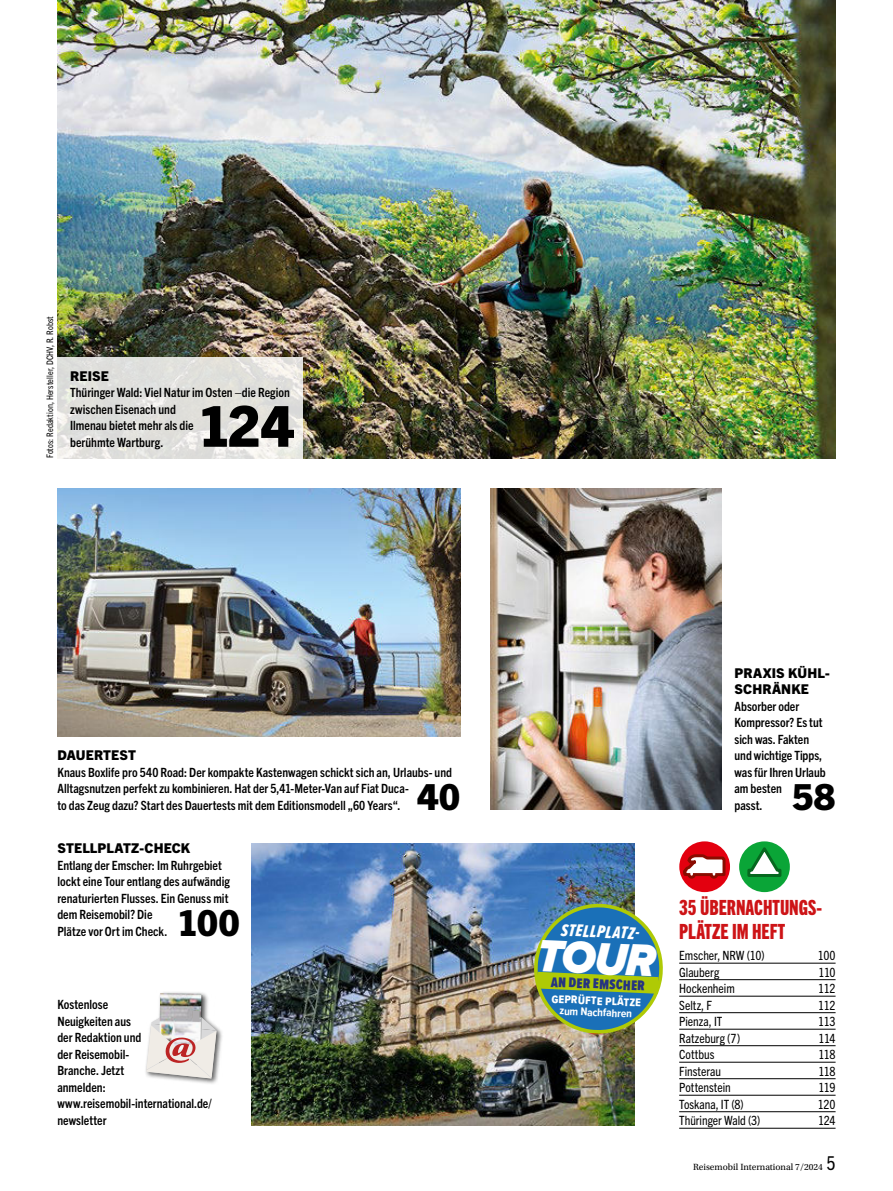
<style>
.page{position:relative;width:893px;height:1191px;background:#fff}
.page>*{position:absolute;margin:0;border:0;box-sizing:border-box;transform-origin:0 0}
.t1{font:800 56.55px "Trade Gothic Next LT Pro";color:#000}
.t2{font:italic 900 46.8px "Proxima Nova";color:#fff;scale:.94 1}
.t3{font:800 36px "Trade Gothic Next LT Pro";color:#000}
.t4{font:21px/24px "Trade Gothic Next LT Pro Hv Cm";letter-spacing:-.005em;color:#cd1316}
.t5{font:17.7px "Proxima Nova Ex Cn Extrabld It";color:#fff}
.t6{font:900 14.55px "Proxima Nova Ex Cn";color:#253382}
.t7{font:800 13.5px/16.5px "Trade Gothic Next LT Pro";letter-spacing:.01em;color:#000}
.t8{font:700 condensed 12.75px/16.5px "Trade Gothic Next LT Pro";color:#000}
.t9{font:condensed 12.75px "Trade Gothic Next LT Pro";color:#000}
.t10{font:11.55px "Proxima Nova Cond Extrabld";color:#fff}
.t11{font:700 11.55px "Proxima Nova Cond";color:#fff}
.t12{font:9.45px "Utopia Std";color:#000}
.t13{font:condensed 9px "Trade Gothic Next LT Pro";letter-spacing:.01em;color:#000}
.s1{font-family:"Trade Gothic Next LT Pro";font-stretch:condensed;font-size:19.2px}
</style>
<div class="page">
<img style="left:252px;top:843px;width:383px;height:282px">
<img style="left:57px;top:488px;width:403px;height:249px">
<img style="left:490px;top:488px;width:232px;height:321px">
<img style="left:57px;top:0;width:779px;height:458px">
<div style="left:144px;top:990px;width:79px;height:95px;background:#000;opacity:.65"></div>
<img style="left:146px;top:994px;width:71px;height:84px">
<div style="left:192px;top:1010px;width:8px;height:11px;background:#b0aeb1"></div>
<div style="left:679px;top:841px;width:51px;height:51px;background:#e3000f;border-radius:50%"></div>
<div style="left:739px;top:841px;width:51px;height:51px;background:#0aa537;border-radius:50%"></div>
<svg style="left:682px;top:843px;width:101px;height:37px"></svg>
<hr style="left:679px;top:963px;width:157px;height:1px;background:#000">
<hr style="left:679px;top:979px;width:157px;height:1px;background:#000">
<hr style="left:679px;top:996px;width:157px;height:1px;background:#000">
<hr style="left:679px;top:1012px;width:157px;height:1px;background:#000">
<hr style="left:679px;top:1029px;width:157px;height:1px;background:#000">
<hr style="left:679px;top:1045px;width:157px;height:1px;background:#000">
<hr style="left:679px;top:1062px;width:157px;height:1px;background:#000">
<hr style="left:679px;top:1078px;width:157px;height:1px;background:#000">
<hr style="left:679px;top:1095px;width:157px;height:1px;background:#000">
<hr style="left:679px;top:1111px;width:157px;height:1px;background:#000">
<hr style="left:679px;top:1128px;width:157px;height:1px;background:#000">
<svg style="left:57px;top:357px;width:246px;height:102px;background:#e3e2de"></svg>
<img style="left:520px;top:897px;width:143px;height:138px">
<p class="t13" style="left:47px;top:458px;width:144px;rotate:-90deg">Fotos: Redaktion, Hersteller, DCHV, R. Robst</p>
<p class="t7" style="left:70px;top:367px;width:40px">REISE</p>
<p class="t8" style="left:70px;top:385px;width:221px">Thüringer Wald: Viel Natur im Osten –die Region zwischen Eisenach und<br>Ilmenau bietet mehr als die<br>berühmte Wartburg.</p>
<h1 class="t1" style="left:201px;top:396px;width:96px">124</h1>
<p class="t7" style="left:735px;top:664px;width:97px">PRAXIS KÜHL-<br>SCHRÄNKE</p>
<p class="t8" style="left:735px;top:699px;width:93px">Absorber oder<br>Kompressor? Es tut sich was. Fakten und wichtige Tipps, was für Ihren Urlaub am besten<br>passt.</p>
<p class="t7" style="left:57px;top:747px;width:80px">DAUERTEST</p>
<p class="t8" style="left:57px;top:765px;width:396px">Knaus Boxlife pro 540 Road: Der kompakte Kastenwagen schickt sich an, Urlaubs- und<br>Alltagsnutzen perfekt zu kombinieren. Hat der 5,41-Meter-Van auf Fiat Duca-<br>to das Zeug dazu? Start des Dauertests mit dem Editionsmodell „60 Years“.</p>
<h3 class="t3" style="left:417px;top:777px;width:45px">40</h3>
<h3 class="t3" style="left:793px;top:777px;width:44px">58</h3>
<p class="t7" style="left:57px;top:840px;width:134px">STELLPLATZ-CHECK</p>
<p class="t8" style="left:57px;top:858px;width:174px">Entlang der Emscher: Im Ruhrgebiet lockt eine Tour entlang des aufwändig renaturierten Flusses. Ein Genuss mit dem Reisemobil? Die<br>Plätze vor Ort im Check.</p>
<h3 class="t3" style="left:179px;top:903px;width:62px">100</h3>
<p class="t8" style="left:57px;top:997px;width:156px">Kostenlose<br>Neuigkeiten aus<br>der Redaktion und<br>der Reisemobil-<br>Branche. Jetzt<br>anmelden: www.reisemobil-international.de/ newsletter</p>
<h3 class="t5" style="left:561px;top:922px;width:83px;rotate:3deg">STELLPLATZ-</h3>
<p class="t6" style="left:551px;top:976px;width:95px;rotate:2deg">AN DER EMSCHER</p>
<p class="t10" style="left:552px;top:993px;width:91px;rotate:2deg">GEPRÜFTE PLÄTZE</p>
<p class="t11" style="left:560px;top:1006px;width:74px;rotate:2deg">zum Nachfahren</p>
<h2 class="t2" style="left:538px;top:936px;width:128px;rotate:2deg">TOUR</h2>
<h3 class="t4" style="left:679px;top:896px;width:144px">35 ÜBERNACHTUNGS-<br>PLÄTZE IM HEFT</h3>
<p class="t9" style="left:679px;top:950px;width:87px">Emscher, NRW (10)</p>
<p class="t9" style="left:818px;top:950px;width:19px">100</p>
<p class="t9" style="left:679px;top:967px;width:42px">Glauberg</p>
<p class="t9" style="left:819px;top:967px;width:19px">110</p>
<p class="t9" style="left:679px;top:983px;width:57px">Hockenheim</p>
<p class="t9" style="left:818px;top:983px;width:19px">112</p>
<p class="t9" style="left:679px;top:1000px;width:34px">Seltz, F</p>
<p class="t9" style="left:818px;top:1000px;width:19px">112</p>
<p class="t9" style="left:679px;top:1016px;width:45px">Pienza, IT</p>
<p class="t9" style="left:818px;top:1016px;width:19px">113</p>
<p class="t9" style="left:679px;top:1033px;width:63px">Ratzeburg (7)</p>
<p class="t9" style="left:819px;top:1033px;width:18px">114</p>
<p class="t9" style="left:679px;top:1049px;width:37px">Cottbus</p>
<p class="t9" style="left:818px;top:1049px;width:19px">118</p>
<p class="t9" style="left:679px;top:1066px;width:43px">Finsterau</p>
<p class="t9" style="left:818px;top:1066px;width:19px">118</p>
<p class="t9" style="left:679px;top:1082px;width:53px">Pottenstein</p>
<p class="t9" style="left:818px;top:1082px;width:19px">119</p>
<p class="t9" style="left:679px;top:1099px;width:66px">Toskana, IT (8)</p>
<p class="t9" style="left:818px;top:1099px;width:19px">120</p>
<p class="t9" style="left:679px;top:1115px;width:83px">Thüringer Wald (3)</p>
<p class="t9" style="left:818px;top:1115px;width:19px">124</p>
<p class="t12" style="left:693px;top:1161px;width:144px">Reisemobil International 7/2024 <span class="s1">5</span></p>
</div>
